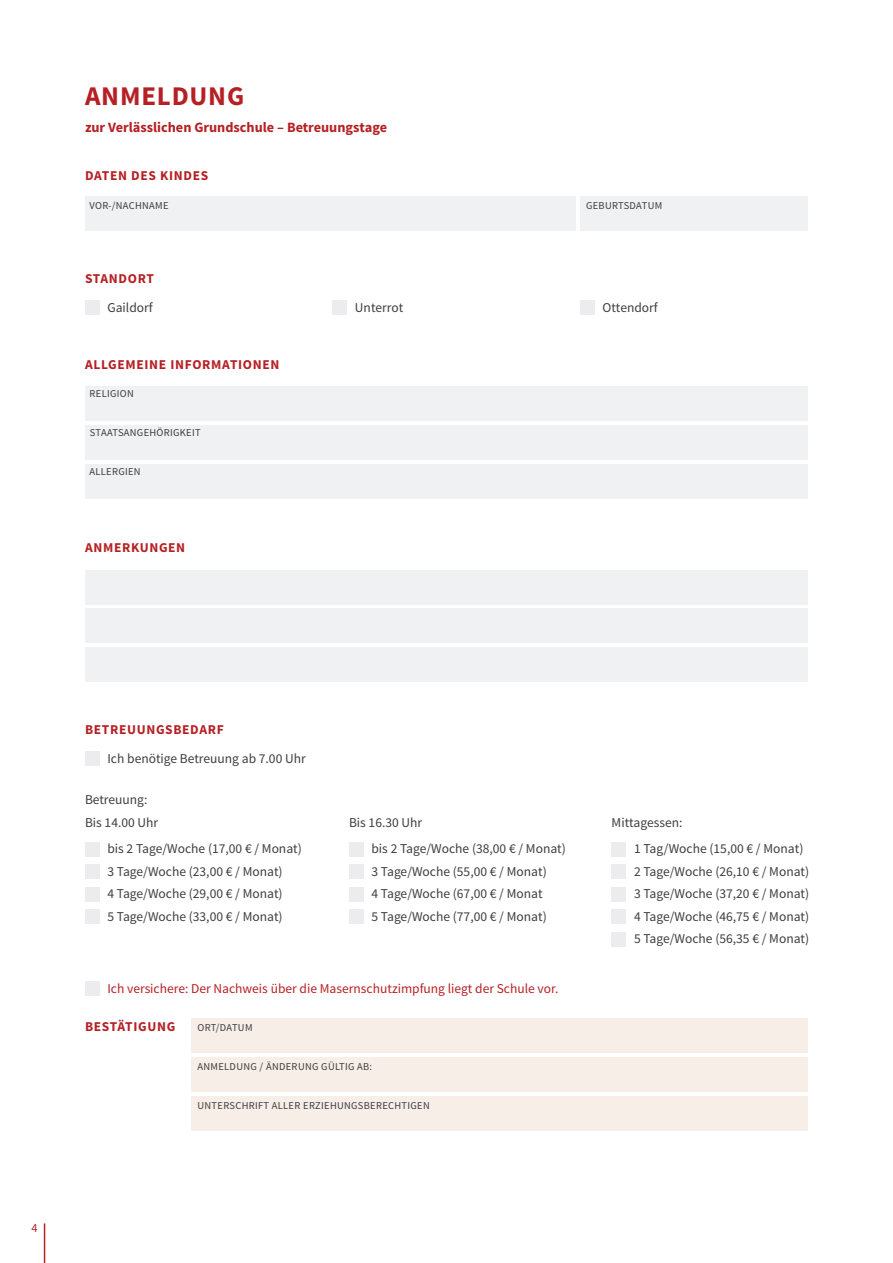
<style>
.page{position:relative;width:893px;height:1263px;background:#fff}
.page>*{position:absolute;margin:0;border:0;box-sizing:border-box;transform-origin:0 0}
.t1{font:700 27px "Source Sans Pro";letter-spacing:.03em;color:#b62024}
.t2{font:700 14.25px "Source Sans Pro";color:#b62024}
.t3{font:13.5px/22.5px "Source Sans Pro";color:#3e3e3f}
.t4{font:700 13.5px "Source Sans Pro";letter-spacing:.05em;color:#b62024}
.t5{font:13.5px "Source Sans Pro";color:#b62024}
.t6{font:12.3px "Source Sans Pro";color:#b62024}
.t7{font:10.5px "Source Sans Pro";letter-spacing:.03em;color:#3e3e3f}
</style>
<div class="page">
<hr style="left:44px;top:1223px;width:1px;height:40px;background:#b62024">
<div style="left:580px;top:196px;width:228px;height:34px;background:#f0f1f2"></div>
<div style="left:85px;top:196px;width:490px;height:34px;background:#f0f1f2"></div>
<div style="left:85px;top:301px;width:14px;height:14px;background:#ececee"></div>
<div style="left:333px;top:301px;width:14px;height:14px;background:#ececee"></div>
<div style="left:580px;top:301px;width:14px;height:14px;background:#ececee"></div>
<div style="left:85px;top:752px;width:14px;height:14px;background:#ececee"></div>
<div style="left:85px;top:842px;width:14px;height:14px;background:#ececee"></div>
<div style="left:349px;top:842px;width:14px;height:14px;background:#ececee"></div>
<div style="left:612px;top:842px;width:14px;height:14px;background:#ececee"></div>
<div style="left:85px;top:865px;width:14px;height:14px;background:#ececee"></div>
<div style="left:349px;top:865px;width:14px;height:14px;background:#ececee"></div>
<div style="left:612px;top:865px;width:14px;height:14px;background:#ececee"></div>
<div style="left:85px;top:887px;width:14px;height:14px;background:#ececee"></div>
<div style="left:349px;top:887px;width:14px;height:14px;background:#ececee"></div>
<div style="left:612px;top:887px;width:14px;height:14px;background:#ececee"></div>
<div style="left:85px;top:910px;width:14px;height:14px;background:#ececee"></div>
<div style="left:349px;top:910px;width:14px;height:14px;background:#ececee"></div>
<div style="left:612px;top:910px;width:14px;height:14px;background:#ececee"></div>
<div style="left:612px;top:932px;width:14px;height:14px;background:#ececee"></div>
<div style="left:85px;top:386px;width:723px;height:34px;background:#f0f1f2"></div>
<div style="left:85px;top:570px;width:723px;height:34px;background:#f0f1f2"></div>
<div style="left:85px;top:425px;width:723px;height:34px;background:#f0f1f2"></div>
<div style="left:85px;top:609px;width:723px;height:34px;background:#f0f1f2"></div>
<div style="left:85px;top:464px;width:723px;height:34px;background:#f0f1f2"></div>
<div style="left:85px;top:648px;width:723px;height:34px;background:#f0f1f2"></div>
<div style="left:191px;top:1019px;width:617px;height:34px;background:#f8eee8"></div>
<div style="left:191px;top:1057px;width:617px;height:34px;background:#f8eee8"></div>
<div style="left:191px;top:1096px;width:617px;height:34px;background:#f8eee8"></div>
<div style="left:85px;top:981px;width:14px;height:14px;background:#ececee"></div>
<h1 class="t1" style="left:85px;top:79px;width:161px">ANMELDUNG</h1>
<p class="t2" style="left:85px;top:118px;width:303px">zur Verlässlichen Grundschule – Betreuungstage</p>
<p class="t4" style="left:85px;top:167px;width:125px">DATEN DES KINDES</p>
<p class="t7" style="left:90px;top:199px;width:81px">VOR-/NACHNAME</p>
<p class="t7" style="left:586px;top:199px;width:78px">GEBURTSDATUM</p>
<p class="t4" style="left:85px;top:270px;width:70px">STANDORT</p>
<p class="t3" style="left:107px;top:296px;width:47px">Gaildorf</p>
<p class="t3" style="left:355px;top:296px;width:50px">Unterrot</p>
<p class="t3" style="left:602px;top:296px;width:57px">Ottendorf</p>
<p class="t4" style="left:85px;top:355px;width:196px">ALLGEMEINE INFORMATIONEN</p>
<p class="t7" style="left:90px;top:387px;width:46px">RELIGION</p>
<p class="t7" style="left:90px;top:426px;width:112px">STAATSANGEHÖRIGKEIT</p>
<p class="t7" style="left:90px;top:465px;width:53px">ALLERGIEN</p>
<p class="t4" style="left:85px;top:539px;width:102px">ANMERKUNGEN</p>
<p class="t6" style="left:31px;top:1220px;width:8px">4</p>
<p class="t4" style="left:85px;top:721px;width:140px">BETREUUNGSBEDARF</p>
<p class="t3" style="left:107px;top:747px;width:200px">Ich benötige Betreuung ab 7.00 Uhr</p>
<p class="t3" style="left:85px;top:788px;width:75px">Betreuung:<br>Bis 14.00 Uhr</p>
<p class="t3" style="left:349px;top:811px;width:75px">Bis 16.30 Uhr</p>
<p class="t3" style="left:612px;top:811px;width:72px">Mittagessen:</p>
<p class="t3" style="left:107px;top:838px;width:196px">bis 2 Tage/Woche (17,00 € / Monat)</p>
<p class="t3" style="left:371px;top:838px;width:196px">bis 2 Tage/Woche (38,00 € / Monat)</p>
<p class="t3" style="left:634px;top:838px;width:171px">1 Tag/Woche (15,00 € / Monat)</p>
<p class="t3" style="left:107px;top:860px;width:177px">3 Tage/Woche (23,00 € / Monat)</p>
<p class="t3" style="left:371px;top:860px;width:177px">3 Tage/Woche (55,00 € / Monat)</p>
<p class="t3" style="left:634px;top:860px;width:177px">2 Tage/Woche (26,10 € / Monat)</p>
<p class="t3" style="left:107px;top:883px;width:177px">4 Tage/Woche (29,00 € / Monat)</p>
<p class="t3" style="left:371px;top:883px;width:173px">4 Tage/Woche (67,00 € / Monat</p>
<p class="t3" style="left:634px;top:883px;width:177px">3 Tage/Woche (37,20 € / Monat)</p>
<p class="t3" style="left:107px;top:905px;width:177px">5 Tage/Woche (33,00 € / Monat)</p>
<p class="t3" style="left:371px;top:905px;width:177px">5 Tage/Woche (77,00 € / Monat)</p>
<p class="t3" style="left:634px;top:905px;width:177px">4 Tage/Woche (46,75 € / Monat)<br>5 Tage/Woche (56,35 € / Monat)</p>
<p class="t5" style="left:107px;top:980px;width:452px">Ich versichere: Der Nachweis über die Masernschutzimpfung liegt der Schule vor.</p>
<p class="t4" style="left:85px;top:1018px;width:92px">BESTÄTIGUNG</p>
<p class="t7" style="left:198px;top:1021px;width:57px">ORT/DATUM</p>
<p class="t7" style="left:198px;top:1060px;width:176px">ANMELDUNG / ÄNDERUNG GÜLTIG AB:</p>
<p class="t7" style="left:198px;top:1099px;width:234px">UNTERSCHRIFT ALLER ERZIEHUNGSBERECHTIGEN</p>
</div>
